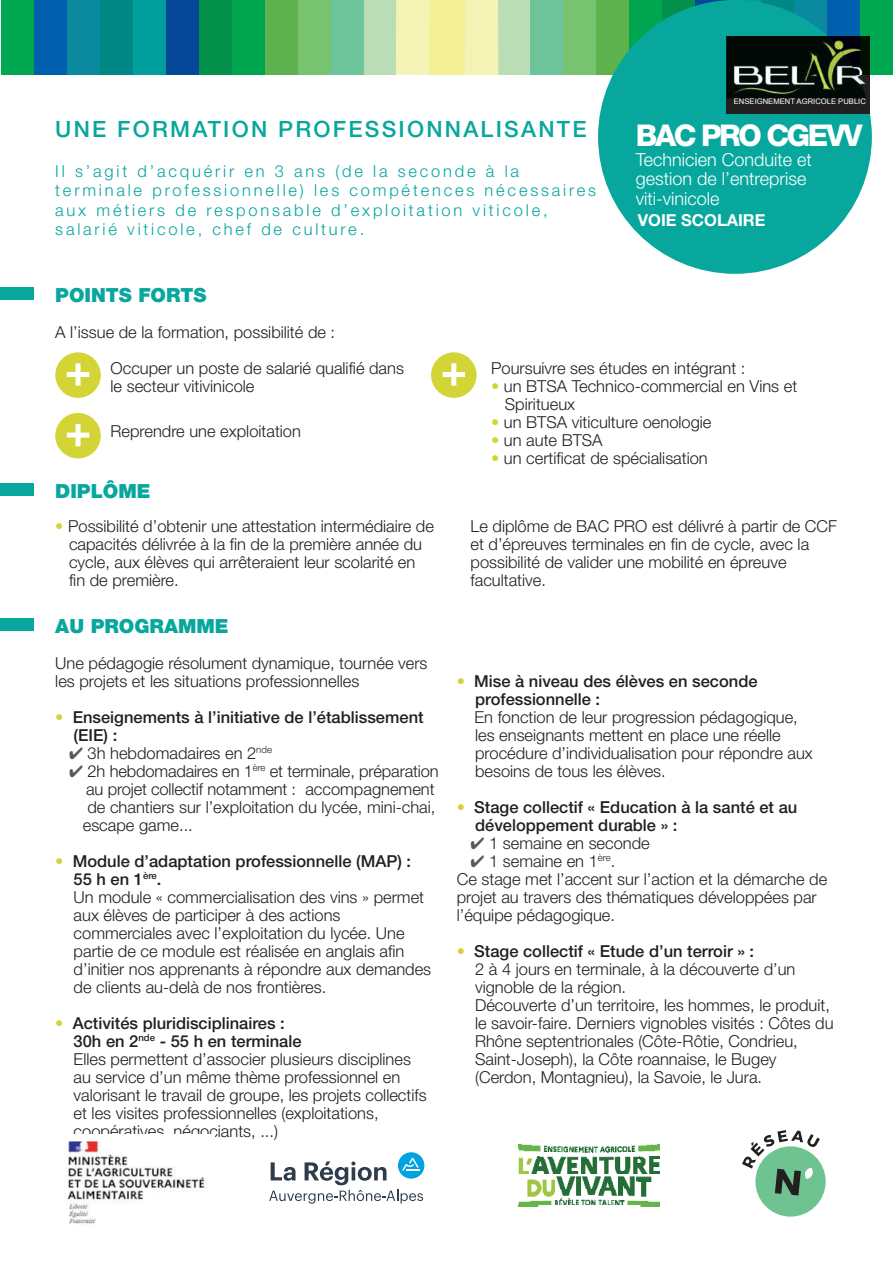
<style>
.page{position:relative;width:893px;height:1263px;background:#fff}
.page>*{position:absolute;margin:0;border:0;box-sizing:border-box;transform-origin:0 0}
.t1{font:800 30px "Helvetica Neue";letter-spacing:-.08em;color:#fff}
.t2{font:500 22.5px "Helvetica Neue";letter-spacing:.1em;color:#07a79d}
.t3{font:900 19.5px "Helvetica Neue";color:#07a79d}
.t4{font:300 18px/19.5px "Helvetica Neue";color:#fff}
.t5{font:300 16.5px/18px "Helvetica Neue";color:#221f1f}
.t6{font:300 16.5px/19.5px "Helvetica Neue";letter-spacing:.17em;color:#07a79d}
.t7{font:500 16.5px/18px "Helvetica Neue";color:#221f1f}
.t8{font:700 16.5px "Helvetica Neue";color:#fff}
.t9{font:7.65px "Arial";color:#fff}
.s1{color:#d3d436}
.s2{font-weight:300;color:#d3d436}
.s3{color:#57585a}
.s4{font-weight:500}
</style>
<div class="page">
<div style="left:662px;top:0;width:33px;height:75px;background:#03904a"></div>
<div style="left:497px;top:0;width:33px;height:75px;background:#baddb5"></div>
<div style="left:530px;top:0;width:33px;height:75px;background:#6dc49a"></div>
<div style="left:563px;top:0;width:33px;height:75px;background:#77c370"></div>
<div style="left:596px;top:0;width:33px;height:75px;background:#5eb24e"></div>
<div style="left:629px;top:0;width:33px;height:75px;background:#00a550"></div>
<div style="left:860px;top:0;width:33px;height:75px;background:#00a751"></div>
<svg style="left:695px;top:0;width:28px;height:6px"></svg>
<div style="left:761px;top:0;width:33px;height:75px;background:#008886"></div>
<div style="left:794px;top:0;width:33px;height:75px;background:#0a899f"></div>
<div style="left:827px;top:0;width:33px;height:75px;background:#0060ae"></div>
<div style="left:465px;top:0;width:33px;height:75px;background:#f3f3b5"></div>
<div style="left:432px;top:0;width:33px;height:75px;background:#f3f097"></div>
<div style="left:199px;top:0;width:33px;height:75px;background:#03904a"></div>
<div style="left:364px;top:0;width:33px;height:75px;background:#baddb5"></div>
<div style="left:331px;top:0;width:33px;height:75px;background:#6dc49a"></div>
<div style="left:298px;top:0;width:33px;height:75px;background:#77c370"></div>
<div style="left:265px;top:0;width:33px;height:75px;background:#5eb24e"></div>
<div style="left:232px;top:0;width:33px;height:75px;background:#00a550"></div>
<div style="left:1px;top:0;width:33px;height:75px;background:#00a751"></div>
<div style="left:166px;top:0;width:33px;height:75px;background:#054897"></div>
<div style="left:133px;top:0;width:33px;height:75px;background:#009f9d"></div>
<div style="left:100px;top:0;width:33px;height:75px;background:#008886"></div>
<div style="left:67px;top:0;width:33px;height:75px;background:#0a899f"></div>
<div style="left:34px;top:0;width:33px;height:75px;background:#0060ae"></div>
<div style="left:396px;top:0;width:33px;height:75px;background:#f3f3b5"></div>
<div style="left:429px;top:0;width:33px;height:75px;background:#f3f097"></div>
<div style="left:598px;top:0;width:274px;height:274px;background:#07a79d;border-radius:50%"></div>
<div style="left:0;top:287px;width:34px;height:13px;background:#07a79d"></div>
<div style="left:726px;top:36px;width:144px;height:77px;background:#221f1f"></div>
<img style="left:727px;top:36px;width:139px;height:63px">
<div style="left:55px;top:413px;width:46px;height:45px;background:#d3d436;border-radius:50%"></div>
<div style="left:76px;top:424px;width:5px;height:22px;background:#fff"></div>
<div style="left:67px;top:433px;width:22px;height:5px;background:#fff"></div>
<div style="left:431px;top:352px;width:46px;height:46px;background:#d3d436;border-radius:50%"></div>
<div style="left:451px;top:363px;width:5px;height:23px;background:#fff"></div>
<div style="left:443px;top:372px;width:22px;height:5px;background:#fff"></div>
<div style="left:0;top:618px;width:34px;height:12px;background:#07a79d"></div>
<div style="left:55px;top:352px;width:46px;height:46px;background:#d3d436;border-radius:50%"></div>
<div style="left:76px;top:363px;width:5px;height:23px;background:#fff"></div>
<div style="left:67px;top:372px;width:22px;height:5px;background:#fff"></div>
<div style="left:0;top:483px;width:34px;height:12px;background:#07a79d"></div>
<img style="left:67px;top:1141px;width:138px;height:83px">
<img style="left:519px;top:1144px;width:141px;height:62px">
<div style="left:398px;top:1152px;width:26px;height:27px;background:#00a2e1;border-radius:50%"></div>
<svg style="left:269px;top:1158px;width:154px;height:46px"></svg>
<div style="left:755px;top:1146px;width:71px;height:70px;background:#6fc390;border-radius:50%"></div>
<svg style="left:742px;top:1130px;width:78px;height:65px"></svg>
<h2 class="t2" style="left:55px;top:120px;width:533px">UNE FORMATION PROFESSIONNALISANTE</h2>
<p class="t6" style="left:55px;top:163px;width:542px">Il s’agit d’acquérir en 3 ans (de la seconde à la terminale professionnelle) les compétences nécessaires aux métiers de responsable d’exploitation viticole, salarié viticole, chef de culture.</p>
<p class="t3" style="left:55px;top:284px;width:153px">POINTS FORTS</p>
<p class="t5" style="left:55px;top:324px;width:281px">A l’issue de la formation, possibilité de :</p>
<p class="t9" style="left:734px;top:97px;width:134px">ENSEIGNEMENT AGRICOLE PUBLIC</p>
<h1 class="t1" style="left:636px;top:118px;width:228px">BAC PRO CGEVV</h1>
<p class="t4" style="left:636px;top:151px;width:178px">Technicien Conduite et gestion de l’entreprise viti-vinicole</p>
<p class="t8" style="left:638px;top:213px;width:129px">VOIE SCOLAIRE</p>
<p class="t5" style="left:111px;top:360px;width:295px">Occuper un poste de salarié qualifié dans le secteur vitivinicole</p>
<p class="t5" style="left:111px;top:423px;width:192px">Reprendre une exploitation</p>
<p class="t3" style="left:55px;top:480px;width:97px">DIPLÔME</p>
<p class="t5" style="left:491px;top:360px;width:256px">Poursuivre ses études en intégrant :</p>
<p class="t5" style="left:505px;top:378px;width:294px;text-indent:-14px"><span class="s1">•</span> un BTSA Technico-commercial en Vins et<br>Spiritueux</p>
<p class="t5" style="left:491px;top:414px;width:222px"><span class="s1">•</span> un BTSA viticulture oenologie</p>
<p class="t5" style="left:491px;top:432px;width:113px"><span class="s1">•</span> un aute BTSA</p>
<p class="t5" style="left:491px;top:450px;width:218px"><span class="s1">•</span> un certificat de spécialisation</p>
<p class="t5" style="left:69px;top:518px;width:366px;text-indent:-14px"><span class="s1">•</span> Possibilité d’obtenir une attestation intermédiaire de capacités délivrée à la fin de la première année du cycle, aux élèves qui arrêteraient leur scolarité en fin de première.</p>
<p class="t5" style="left:470px;top:518px;width:368px">Le diplôme de BAC PRO est délivré à partir de CCF et d’épreuves terminales en fin de cycle, avec la possibilité de valider une mobilité en épreuve facultative.</p>
<p class="t3" style="left:55px;top:616px;width:175px">AU PROGRAMME</p>
<p class="t5" style="left:55px;top:656px;width:374px">Une pédagogie résolument dynamique, tournée vers les projets et les situations professionnelles</p>
<p class="t7" style="left:74px;top:710px;width:351px;text-indent:-18px"><span class="s2">•</span> Enseignements à l’initiative de l’établissement (EIE) :</p>
<p class="t5" style="left:69px;top:746px;width:204px"><span class="s3">✔</span> 3h hebdomadaires en 2<sup>nde</sup></p>
<p class="t5" style="left:83px;top:764px;width:357px;text-indent:-14px"><span class="s3">✔</span> 2h hebdomadaires en 1<sup>ère</sup> et terminale, préparation au projet collectif notamment : accompagnement de chantiers sur l’exploitation du lycée, mini-chai, escape game...</p>
<p class="t5" style="left:74px;top:854px;width:359px;text-indent:-18px"><span class="s1">•</span> <span class="s4">Module d’adaptation professionnelle (MAP) :<br>55 h en 1</span><sup>ère</sup><span class="s4">.<br></span>Un module « commercialisation des vins » permet aux élèves de participer à des actions commerciales avec l’exploitation du lycée. Une partie de ce module est réalisée en anglais afin d’initier nos apprenants à répondre aux demandes de clients au-delà de nos frontières.</p>
<p class="t5" style="left:74px;top:1016px;width:355px;text-indent:-18px"><span class="s1">•</span> <span class="s4">Activités pluridisciplinaires :<br>30h en 2</span><sup>nde</sup> <span class="s4">- 55 h en terminale<br></span>Elles permettent d’associer plusieurs disciplines au service d’un même thème professionnel en valorisant le travail de groupe, les projets collectifs et les visites professionnelles (exploitations, coopératives, négociants, ...)</p>
<p class="t7" style="left:475px;top:674px;width:284px;text-indent:-18px"><span class="s2">•</span> Mise à niveau des élèves en seconde professionnelle :</p>
<p class="t5" style="left:474px;top:710px;width:340px">En fonction de leur progression pédagogique, les enseignants mettent en place une réelle procédure d’individualisation pour répondre aux besoins de tous les élèves.</p>
<p class="t7" style="left:475px;top:800px;width:324px;text-indent:-18px"><span class="s2">•</span> Stage collectif « Education à la santé et au développement durable » :</p>
<p class="t5" style="left:470px;top:836px;width:181px"><span class="s3">✔</span> 1 semaine en seconde</p>
<p class="t5" style="left:457px;top:854px;width:372px;text-indent:14px"><span class="s3">✔</span> 1 semaine en 1<sup>ère</sup>.<br>Ce stage met l’accent sur l’action et la démarche de projet au travers des thématiques développées par l’équipe pédagogique.</p>
<p class="t5" style="left:475px;top:944px;width:360px;text-indent:-18px"><span class="s1">•</span> <span class="s4">Stage collectif « Etude d’un terroir » :<br></span>2 à 4 jours en terminale, à la découverte d’un vignoble de la région.<br>Découverte d’un territoire, les hommes, le produit, le savoir-faire. Derniers vignobles visités : Côtes du Rhône septentrionales (Côte-Rôtie, Condrieu, Saint-Joseph), la Côte roannaise, le Bugey (Cerdon, Montagnieu), la Savoie, le Jura.</p>
</div>
